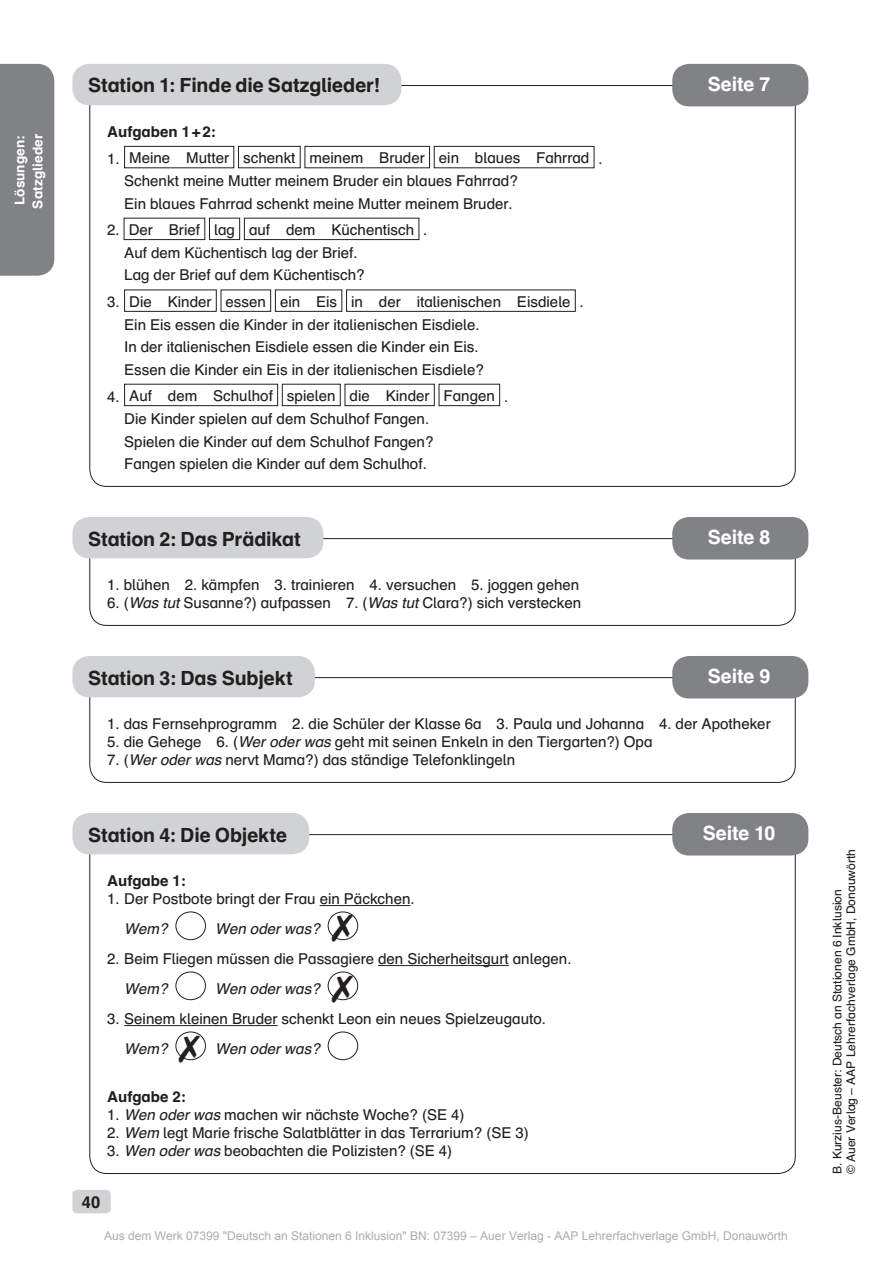
<style>
.page{position:relative;width:892px;height:1263px;background:#fff}
.page>*{position:absolute;margin:0;border:0;box-sizing:border-box;transform-origin:0 0}
.t1{font:700 19.5px "Auer Schulbuch";letter-spacing:-.005em;color:#231f20}
.t2{font:700 19.5px "Auer Schulbuch";letter-spacing:-.005em;color:#fff}
.t3{font:700 16.5px "Auer Schulbuch";color:#231f20}
.t4{font:15px/22.6px "Auer Schulbuch";color:#231f20}
.t5{font:italic 15px "Auer Schulbuch";color:#231f20}
.t6{font:700 15px "Auer Schulbuch";color:#231f20}
.t7{font:700 13.5px/18px "Auer Schulbuch";letter-spacing:.01em;color:#fff}
.t8{font:12px "Arial";color:#ababab}
.t9{font:12px/13.5px "Auer Schulbuch";color:#231f20}
.s1{font-style:italic}
</style>
<div class="page">
<div style="left:0;top:64px;width:54px;height:212px;background:#808285"></div>
<div style="left:72px;top:1190px;width:39px;height:23px;background:#d1d2d4;border-radius:4px"></div>
<div style="left:124px;top:146px;width:110px;height:22px;border:1px solid #231f20"></div>
<div style="left:238px;top:146px;width:62px;height:22px;border:1px solid #231f20"></div>
<div style="left:304px;top:146px;width:126px;height:22px;border:1px solid #231f20"></div>
<div style="left:434px;top:146px;width:160px;height:22px;border:1px solid #231f20"></div>
<div style="left:124px;top:218px;width:81px;height:22px;border:1px solid #231f20"></div>
<div style="left:209px;top:218px;width:31px;height:22px;border:1px solid #231f20"></div>
<div style="left:244px;top:218px;width:175px;height:22px;border:1px solid #231f20"></div>
<div style="left:124px;top:289px;width:93px;height:23px;border:1px solid #231f20"></div>
<div style="left:221px;top:289px;width:50px;height:23px;border:1px solid #231f20"></div>
<div style="left:275px;top:289px;width:67px;height:23px;border:1px solid #231f20"></div>
<div style="left:346px;top:289px;width:229px;height:23px;border:1px solid #231f20"></div>
<div style="left:124px;top:384px;width:154px;height:22px;border:1px solid #231f20"></div>
<div style="left:282px;top:384px;width:58px;height:22px;border:1px solid #231f20"></div>
<div style="left:344px;top:384px;width:90px;height:22px;border:1px solid #231f20"></div>
<div style="left:438px;top:384px;width:62px;height:22px;border:1px solid #231f20"></div>
<div style="left:672px;top:64px;width:136px;height:42px;background:#808285;border-radius:17px"></div>
<div style="left:72px;top:64px;width:329px;height:41px;background:#d1d2d4;border-radius:17px"></div>
<div style="left:89px;top:538px;width:706px;height:88px;border:1px solid #231f20;border-radius:17px"></div>
<div style="left:672px;top:517px;width:136px;height:42px;background:#808285;border-radius:17px"></div>
<div style="left:72px;top:517px;width:251px;height:41px;background:#d1d2d4;border-radius:17px"></div>
<div style="left:89px;top:677px;width:706px;height:106px;border:1px solid #231f20;border-radius:17px"></div>
<div style="left:672px;top:656px;width:136px;height:42px;background:#808285;border-radius:17px"></div>
<div style="left:72px;top:656px;width:243px;height:41px;background:#d1d2d4;border-radius:17px"></div>
<hr style="left:319px;top:905px;width:91px;height:1px;background:#231f20">
<hr style="left:378px;top:965px;width:131px;height:1px;background:#231f20">
<hr style="left:124px;top:1025px;width:154px;height:1px;background:#231f20">
<div style="left:175px;top:911px;width:31px;height:29px;border:1px solid #231f20;border-radius:50%"></div>
<div style="left:328px;top:911px;width:30px;height:29px;border:1px solid #231f20;border-radius:50%"></div>
<div style="left:175px;top:971px;width:31px;height:29px;border:1px solid #231f20;border-radius:50%"></div>
<div style="left:328px;top:971px;width:30px;height:29px;border:1px solid #231f20;border-radius:50%"></div>
<div style="left:175px;top:1031px;width:31px;height:29px;border:1px solid #231f20;border-radius:50%"></div>
<div style="left:328px;top:1031px;width:30px;height:29px;border:1px solid #231f20;border-radius:50%"></div>
<div style="left:672px;top:813px;width:136px;height:42px;background:#808285;border-radius:17px"></div>
<div style="left:72px;top:813px;width:237px;height:41px;background:#d1d2d4;border-radius:17px"></div>
<svg style="left:332px;top:914px;width:21px;height:27px"></svg>
<svg style="left:179px;top:1035px;width:21px;height:26px"></svg>
<svg style="left:332px;top:975px;width:21px;height:26px"></svg>
<p class="t7" style="left:10px;top:209px;width:76px;rotate:-90deg">Lösungen:<br>Satzglieder</p>
<h1 class="t1" style="left:88px;top:73px;width:293px">Station 1: Finde die Satzglieder!</h1>
<h1 class="t2" style="left:707px;top:72px;width:64px">Seite 7</h1>
<p class="t6" style="left:107px;top:122px;width:110px">Aufgaben 1+2:</p>
<p class="t4" style="left:124px;top:146px;width:480px;text-indent:-17px">1. Meine Mutter schenkt meinem Bruder ein blaues Fahrrad .<br>Schenkt meine Mutter meinem Bruder ein blaues Fahrrad?<br>Ein blaues Fahrrad schenkt meine Mutter meinem Bruder.</p>
<p class="t4" style="left:124px;top:218px;width:305px;text-indent:-17px">2. Der Brief lag auf dem Küchentisch .<br>Auf dem Küchentisch lag der Brief.<br>Lag der Brief auf dem Küchentisch?</p>
<p class="t4" style="left:124px;top:290px;width:461px;text-indent:-17px">3. Die Kinder essen ein Eis in der italienischen Eisdiele .<br>Ein Eis essen die Kinder in der italienischen Eisdiele.<br>In der italienischen Eisdiele essen die Kinder ein Eis.<br>Essen die Kinder ein Eis in der italienischen Eisdiele?</p>
<p class="t4" style="left:124px;top:384px;width:385px;text-indent:-17px">4. Auf dem Schulhof spielen die Kinder Fangen .<br>Die Kinder spielen auf dem Schulhof Fangen.<br>Spielen die Kinder auf dem Schulhof Fangen?<br>Fangen spielen die Kinder auf dem Schulhof.</p>
<h1 class="t1" style="left:88px;top:526px;width:214px">Station 2: Das Prädikat</h1>
<h1 class="t2" style="left:707px;top:525px;width:64px">Seite 8</h1>
<p class="t4" style="left:107px;top:573px;width:473px">1. blühen 2. kämpfen 3. trainieren 4. versuchen 5. joggen gehen</p>
<p class="t4" style="left:107px;top:591px;width:475px">6. (<span class="s1">Was tut</span> Susanne?) aufpassen 7. (<span class="s1">Was tut</span> Clara?) sich verstecken</p>
<h1 class="t1" style="left:88px;top:665px;width:206px">Station 3: Das Subjekt</h1>
<h1 class="t2" style="left:707px;top:663px;width:64px">Seite 9</h1>
<p class="t4" style="left:107px;top:712px;width:665px">1. das Fernsehprogramm 2. die Schüler der Klasse 6a 3. Paula und Johanna 4. der Apotheker</p>
<p class="t4" style="left:107px;top:730px;width:547px">5. die Gehege 6. (<span class="s1">Wer oder was</span> geht mit seinen Enkeln in den Tiergarten?) Opa</p>
<p class="t4" style="left:107px;top:748px;width:409px">7. (<span class="s1">Wer oder was</span> nervt Mama?) das ständige Telefonklingeln</p>
<h1 class="t1" style="left:88px;top:822px;width:200px">Station 4: Die Objekte</h1>
<h1 class="t2" style="left:702px;top:820px;width:74px">Seite 10</h1>
<p class="t6" style="left:107px;top:871px;width:80px">Aufgabe 1:</p>
<p class="t4" style="left:107px;top:887px;width:309px">1. Der Postbote bringt der Frau ein Päckchen.</p>
<p class="t5" style="left:124px;top:919px;width:45px">Wem?</p>
<p class="t5" style="left:215px;top:919px;width:106px">Wen oder was?</p>
<p class="t4" style="left:107px;top:947px;width:466px">2. Beim Fliegen müssen die Passagiere den Sicherheitsgurt anlegen.</p>
<p class="t5" style="left:124px;top:979px;width:45px">Wem?</p>
<p class="t5" style="left:215px;top:979px;width:106px">Wen oder was?</p>
<p class="t4" style="left:107px;top:1007px;width:440px">3. Seinem kleinen Bruder schenkt Leon ein neues Spielzeugauto.</p>
<p class="t5" style="left:124px;top:1039px;width:45px">Wem?</p>
<p class="t5" style="left:215px;top:1039px;width:106px">Wen oder was?</p>
<p class="t6" style="left:107px;top:1087px;width:80px">Aufgabe 2:</p>
<p class="t4" style="left:107px;top:1103px;width:358px">1. <span class="s1">Wen oder was</span> machen wir nächste Woche? (SE 4)</p>
<p class="t4" style="left:107px;top:1121px;width:423px">2. <span class="s1">Wem</span> legt Marie frische Salatblätter in das Terrarium? (SE 3)</p>
<p class="t4" style="left:107px;top:1139px;width:346px">3. <span class="s1">Wen oder was</span> beobachten die Polizisten? (SE 4)</p>
<p class="t3" style="left:82px;top:1192px;width:20px">40</p>
<p class="t8" style="left:104px;top:1228px;width:685px">Aus dem Werk 07399 "Deutsch an Stationen 6 Inklusion" BN: 07399 – Auer Verlag - AAP Lehrerfachverlage GmbH, Donauwörth</p>
<p class="t9" style="left:830px;top:1174px;width:327px;rotate:-90deg">B. Kurzius-Beuster: Deutsch an Stationen 6 Inklusion<br>© Auer Verlag – AAP Lehrerfachverlage GmbH, Donauwörth</p>
</div>
